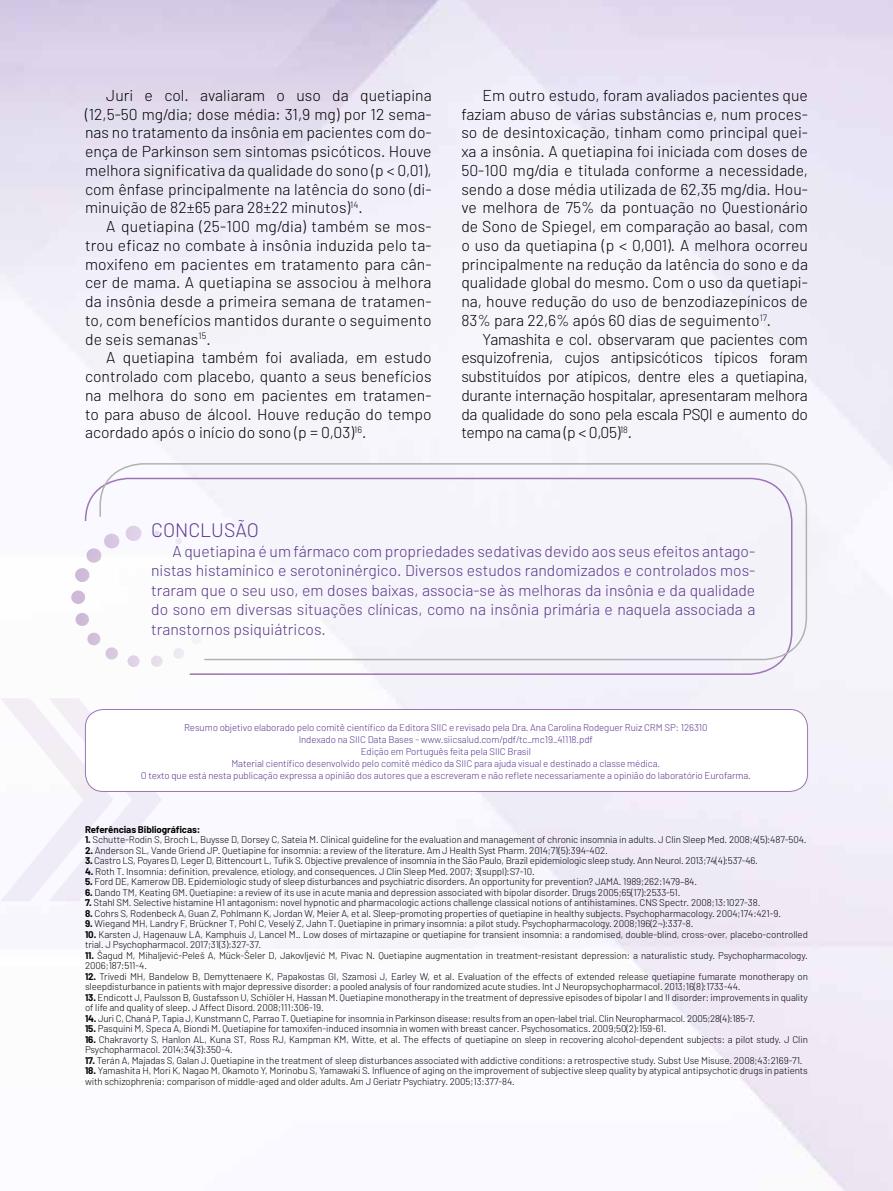
<style>
.page{position:relative;width:893px;height:1191px;background:#fff}
.page>*{position:absolute;margin:0;border:0;box-sizing:border-box;transform-origin:0 0}
.t1{font:300 19.5px "Barlow";color:#59358c}
.t2{font:300 15.75px/18.8px "Barlow";color:#000;text-align:justify}
.t3{font:300 15.75px/19.5px "Barlow";color:#59358c;text-align:justify}
.t4{font:300 9.75px/10.5px "Barlow";letter-spacing:-.01em;color:#000}
.t5{font:300 9.75px/12px "Barlow";letter-spacing:-.01em;color:#59358c;text-align:center}
.t6{font:700 9.75px "Barlow";letter-spacing:-.01em;color:#000}
.s1{font-weight:700}
</style>
<div class="page">
<svg style="left:75px;top:612px;width:9px;height:14px"></svg>
<svg style="left:71px;top:590px;width:13px;height:14px"></svg>
<svg style="left:74px;top:525px;width:10px;height:57px"></svg>
<svg style="left:0;top:698px;width:162px;height:203px"></svg>
<svg style="left:84px;top:477px;width:709px;height:198px"></svg>
<div style="left:99px;top:462px;width:709px;height:199px;background:#f5f4fa"></div>
<div style="left:85px;top:709px;width:722px;height:82px;background:#fff;border-radius:18px"></div>
<div style="left:85px;top:709px;width:723px;height:83px;border:1px solid #9e75b2;border-radius:18px"></div>
<p class="t2" style="left:85px;top:85px;width:348px;text-indent:21px">Juri e col. avaliaram o uso da quetiapina (12,5-50 mg/dia; dose média: 31,9 mg) por 12 sema&shy;nas no tratamento da insônia em pacientes com do&shy;ença de Parkinson sem sintomas psicóticos. Houve melhora significativa da qualidade do sono (p &lt; 0,01), com ênfase principalmente na latência do sono (di&shy;minuição de 82±65 para 28±22 minutos)<sup>14</sup>.</p>
<p class="t2" style="left:85px;top:217px;width:348px;text-indent:21px">A quetiapina (25-100 mg/dia) também se mos&shy;trou eficaz no combate à insônia induzida pelo ta&shy;moxifeno em pacientes em tratamento para cân&shy;cer de mama. A quetiapina se associou à melhora da insônia desde a primeira semana de tratamen&shy;to, com benefícios mantidos durante o seguimento de seis semanas<sup>15</sup>.</p>
<h2 class="t2" style="left:85px;top:348px;width:348px;text-indent:21px">A quetiapina também foi avaliada, em estudo controlado com placebo, quanto a seus benefícios na melhora do sono em pacientes em tratamen&shy;to para abuso de álcool. Houve redução do tempo acordado após o início do sono (p = 0,03)<sup>16</sup>.</h2>
<p class="t2" style="left:461px;top:85px;width:348px;text-indent:21px">Em outro estudo, foram avaliados pacientes que faziam abuso de várias substâncias e, num proces&shy;so de desintoxicação, tinham como principal quei&shy;xa a insônia. A quetiapina foi iniciada com doses de 50-100 mg/dia e titulada conforme a necessidade, sendo a dose média utilizada de 62,35 mg/dia. Hou&shy;ve melhora de 75% da pontuação no Questionário de Sono de Spiegel, em comparação ao basal, com o uso da quetiapina (p &lt; 0,001). A melhora ocorreu principalmente na redução da latência do sono e da qualidade global do mesmo. Com o uso da quetiapi&shy;na, houve redução do uso de benzodiazepínicos de 83% para 22,6% após 60 dias de seguimento<sup>17</sup>.</p>
<p class="t2" style="left:461px;top:329px;width:348px;text-indent:21px">Yamashita e col. observaram que pacientes com esquizofrenia, cujos antipsicóticos típicos foram substituídos por atípicos, dentre eles a quetiapina, durante internação hospitalar, apresentaram melhora da qualidade do sono pela escala PSQI e aumento do tempo na cama (p &lt; 0,05)<sup>18</sup>.</p>
<h1 class="t1" style="left:151px;top:518px;width:109px">CONCLUSÃO</h1>
<p class="t3" style="left:151px;top:541px;width:606px;text-indent:21px">A quetiapina é um fármaco com propriedades sedativas devido aos seus efeitos antago&shy;nistas histamínico e serotoninérgico. Diversos estudos randomizados e controlados mos&shy;traram que o seu uso, em doses baixas, associa-se às melhoras da insônia e da qualidade do sono em diversas situações clínicas, como na insônia primária e naquela associada a transtornos psiquiátricos.</p>
<p class="t5" style="left:141px;top:721px;width:612px">Resumo objetivo elaborado pelo comitê científico da Editora SIIC e revisado pela Dra. Ana Carolina Rodeguer Ruiz CRM SP: 126310<br>Indexado na SIIC Data Bases - www.siicsalud.com/pdf/tc_mc19_41118.pdf<br>Edição em Português feita pela SIIC Brasil<br>Material científico desenvolvido pelo comitê médico da SIIC para ajuda visual e destinado a classe médica.<br>O texto que está nesta publicação expressa a opinião dos autores que a escreveram e não reflete necessariamente a opinião do laboratório Eurofarma.</p>
<p class="t6" style="left:85px;top:823px;width:117px">Referências Bibliográficas:</p>
<p class="t4" style="left:85px;top:834px;width:723px"><span class="s1">1.</span> Schutte-Rodin S, Broch L, Buysse D, Dorsey C, Sateia M. Clinical guideline for the evaluation and management of chronic insomnia in adults. J Clin Sleep Med. 2008;4(5):487-504.</p>
<p class="t4" style="left:85px;top:845px;width:524px"><span class="s1">2.</span> Anderson SL, Vande Griend JP. Quetiapine for insomnia: a review of the literature. Am J Health Syst Pharm. 2014;71(5):394-402.</p>
<p class="t4" style="left:85px;top:855px;width:674px"><span class="s1">3.</span> Castro LS, Poyares D, Leger D, Bittencourt L, Tufik S. Objective prevalence of insomnia in the São Paulo, Brazil epidemiologic sleep study. Ann Neurol. 2013;74(4):537-46.</p>
<p class="t4" style="left:85px;top:866px;width:451px"><span class="s1">4.</span> Roth T. Insomnia: definition, prevalence, etiology, and consequences. J Clin Sleep Med. 2007; 3(suppl):S7-10.</p>
<p class="t4" style="left:85px;top:876px;width:613px"><span class="s1">5.</span> Ford DE, Kamerow DB. Epidemiologic study of sleep disturbances and psychiatric disorders. An opportunity for prevention? JAMA. 1989;262:1479–84.</p>
<p class="t4" style="left:85px;top:887px;width:597px"><span class="s1">6.</span> Dando TM, Keating GM. Quetiapine: a review of its use in acute mania and depression associated with bipolar disorder. Drugs 2005;65(17):2533-51.</p>
<p class="t4" style="left:85px;top:897px;width:677px"><span class="s1">7.</span> Stahl SM. Selective histamine H1 antagonism: novel hypnotic and pharmacologic actions challenge classical notions of antihistamines. CNS Spectr. 2008;13:1027-38.</p>
<p class="t4" style="left:85px;top:908px;width:698px"><span class="s1">8.</span> Cohrs S, Rodenbeck A, Guan Z, Pohlmann K, Jordan W, Meier A, et al. Sleep-promoting properties of quetiapine in healthy subjects. Psychopharmacology. 2004;174:421-9.</p>
<p class="t4" style="left:85px;top:918px;width:610px"><span class="s1">9.</span> Wiegand MH, Landry F, Brückner T, Pohl C, Veselý Z, Jahn T. Quetiapine in primary insomnia: a pilot study. Psychopharmacology. 2008;196(2¬):337-8.</p>
<p class="t4" style="left:85px;top:929px;width:724px"><span class="s1">10.</span> Karsten J, Hagenauw LA, Kamphuis J, Lancel M.. Low doses of mirtazapine or quetiapine for transient insomnia: a randomised, double-blind, cross-over, placebo-controlled trial. J Psychopharmacol. 2017;31(3):327-37.</p>
<p class="t4" style="left:85px;top:950px;width:724px"><span class="s1">11.</span> Šagud M, Mihaljević-Peleš A, Mück-Šeler D, Jakovljević M, Pivac N. Quetiapine augmentation in treatment-resistant depression: a naturalistic study. Psychopharmacology.<br>2006;187:511-4.</p>
<p class="t4" style="left:85px;top:971px;width:724px"><span class="s1">12.</span> Trivedi MH, Bandelow B, Demyttenaere K, Papakostas GI, Szamosi J, Earley W, et al. Evaluation of the effects of extended release quetiapine fumarate monotherapy on sleepdisturbance in patients with major depressive disorder: a pooled analysis of four randomized acute studies. Int J Neuropsychopharmacol. 2013;16(8):1733-44.</p>
<p class="t4" style="left:85px;top:992px;width:724px"><span class="s1">13.</span> Endicott J, Paulsson B, Gustafsson U, Schiöler H, Hassan M. Quetiapine monotherapy in the treatment of depressive episodes of bipolar I and II disorder: improvements in quality of life and quality of sleep. J Affect Disord. 2008;111:306-19.</p>
<p class="t4" style="left:85px;top:1013px;width:672px"><span class="s1">14.</span> Juri C, Chaná P, Tapia J, Kunstmann C, Parrao T. Quetiapine for insomnia in Parkinson disease: results from an open-label trial. Clin Neuropharmacol. 2005;28(4):185-7.</p>
<p class="t4" style="left:85px;top:1023px;width:583px"><span class="s1">15.</span> Pasquini M, Speca A, Biondi M. Quetiapine for tamoxifen-induced insomnia in women with breast cancer. Psychosomatics. 2009;50(2):159-61.</p>
<p class="t4" style="left:85px;top:1034px;width:724px"><span class="s1">16.</span> Chakravorty S, Hanlon AL, Kuna ST, Ross RJ, Kampman KM, Witte, et al. The effects of quetiapine on sleep in recovering alcohol-dependent subjects: a pilot study. J Clin<br>Psychopharmacol. 2014;34(3):350-4.</p>
<p class="t4" style="left:85px;top:1055px;width:719px"><span class="s1">17.</span> Terán A, Majadas S, Galan J. Quetiapine in the treatment of sleep disturbances associated with addictive conditions: a retrospective study. Subst Use Misuse. 2008;43:2169-71.</p>
<p class="t4" style="left:85px;top:1065px;width:724px"><span class="s1">18.</span> Yamashita H, Mori K, Nagao M, Okamoto Y, Morinobu S, Yamawaki S. Influence of aging on the improvement of subjective sleep quality by atypical antipsychotic drugs in patients with schizophrenia: comparison of middle-aged and older adults. Am J Geriatr Psychiatry. 2005;13:377-84.</p>
</div>
